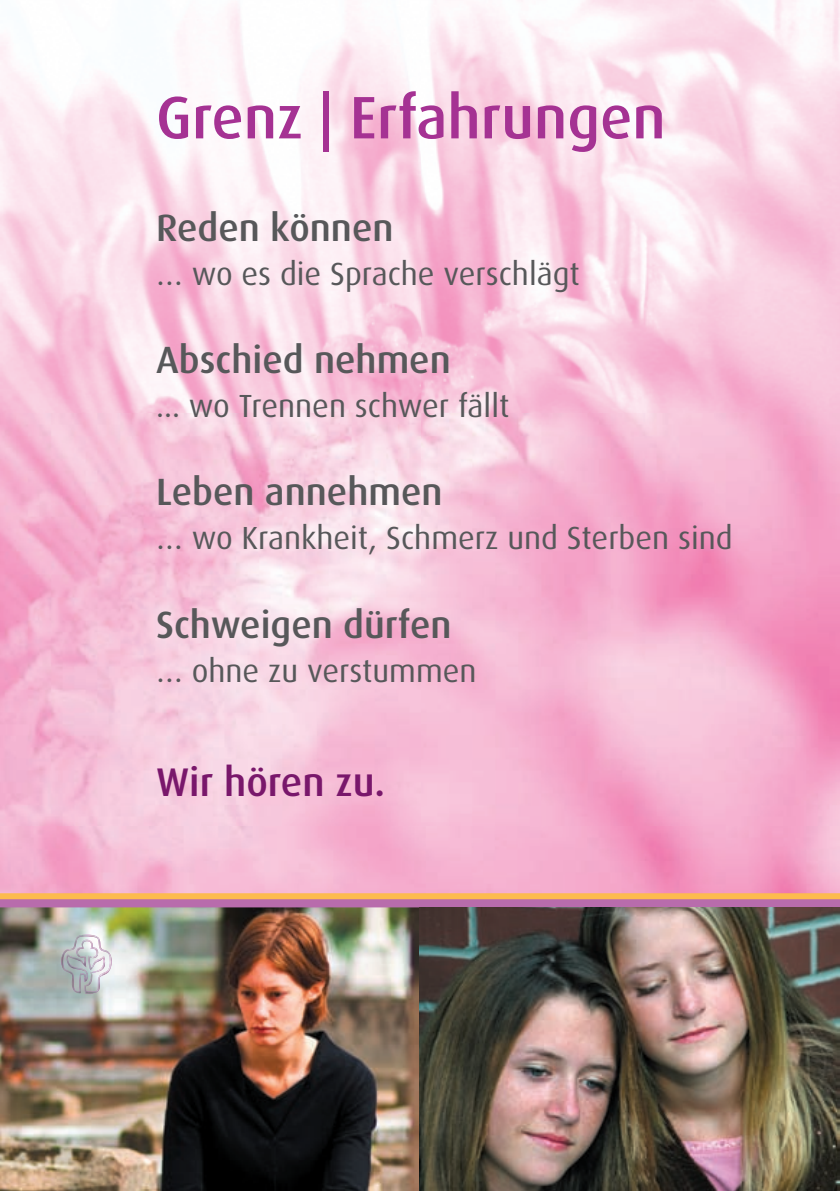
<style>
.page{position:relative;width:840px;height:1191px;background:#fff}
.page>*{position:absolute;margin:0;border:0;box-sizing:border-box;transform-origin:0 0}
.t1{font:500 60px "Dax";color:#a53293}
.t2{font:500 40px "Dax";color:#79176b}
.t3{font:500 38px "Dax";color:#57585a}
.t4{font:32px "Dax";color:#57585a}
</style>
<div class="page">
<img style="left:0;top:0;width:839px;height:893px">
<div style="left:0;top:896px;width:839px;height:295px;background:#b86cac"></div>
<img style="left:0;top:907px;width:839px;height:284px">
<img style="left:61px;top:934px;width:52px;height:59px">
<div style="left:0;top:893px;width:839px;height:6px;background:#fdbb4e"></div>
<h1 class="t1" style="left:156px;top:84px;width:511px">Grenz | Erfahrungen</h1>
<p class="t3" style="left:156px;top:207px;width:239px">Reden können</p>
<p class="t4" style="left:156px;top:257px;width:425px">… wo es die Sprache verschlägt</p>
<p class="t3" style="left:156px;top:339px;width:296px">Abschied nehmen</p>
<p class="t4" style="left:156px;top:389px;width:355px">... wo Trennen schwer fällt</p>
<p class="t3" style="left:156px;top:471px;width:288px">Leben annehmen</p>
<p class="t4" style="left:156px;top:521px;width:578px">… wo Krankheit, Schmerz und Sterben sind</p>
<p class="t3" style="left:156px;top:603px;width:297px">Schweigen dürfen</p>
<p class="t4" style="left:156px;top:653px;width:322px">… ohne zu verstummen</p>
<p class="t2" style="left:156px;top:759px;width:230px">Wir hören zu.</p>
</div>
